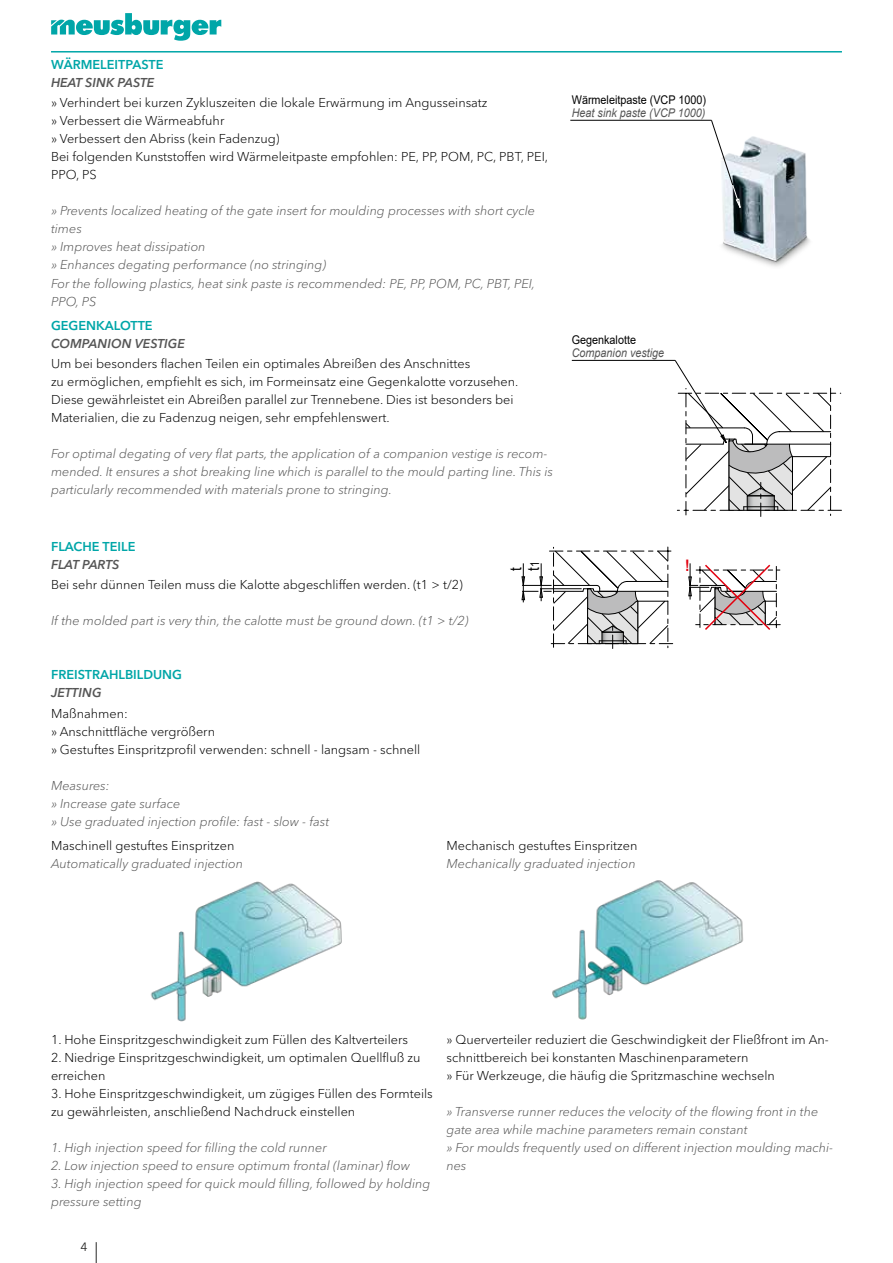
<style>
.page{position:relative;width:893px;height:1263px;background:#fff}
.page>*{position:absolute;margin:0;border:0;box-sizing:border-box;transform-origin:0 0}
.t1{font:15.9px "Arial";color:#000;scale:.85 1}
.t2{font:700 15.9px "Arial";color:#e3000f;scale:.85 1}
.t3{font:300 12.75px/18px "Avenir Next W1 G";color:#000}
.t4{font:italic 300 12.75px/18px "Avenir Next W1 G";color:#565656}
.t5{font:600 12.75px "Avenir Next W1 G";color:#00a6a8}
.t6{font:italic 600 12.75px "Avenir Next W1 G";color:#565656}
.t7{font:italic 12px "Arial";color:#565656;scale:.9 1}
.t8{font:12px "Arial";color:#000;scale:.9 1}
.t9{font:12px "Avenir Next W1 G";color:#282827}
.s1{font-size:12.3px}
</style>
<div class="page">
<svg style="left:51px;top:13px;width:170px;height:28px"></svg>
<svg style="left:96px;top:1242px;width:1px;height:21px"></svg>
<hr style="left:51px;top:51px;width:791px;height:2px;background:#00a6a8">
<img style="left:656px;top:119px;width:154px;height:148px">
<svg style="left:711px;top:120px;width:30px;height:88px"></svg>
<hr style="left:570px;top:120px;width:141px;height:1px;background:#000">
<svg style="left:675px;top:360px;width:166px;height:156px"></svg>
<hr style="left:572px;top:360px;width:103px;height:1px;background:#000">
<svg style="left:522px;top:547px;width:151px;height:101px"></svg>
<hr style="left:523px;top:563px;width:1px;height:39px;background:#000">
<svg style="left:688px;top:563px;width:92px;height:67px"></svg>
<img style="left:150px;top:881px;width:192px;height:141px">
<img style="left:552px;top:880px;width:192px;height:140px">
<p class="t5" style="left:51px;top:57px;width:114px">WÄRMELEITPASTE</p>
<p class="t6" style="left:51px;top:75px;width:105px">HEAT SINK PASTE</p>
<p class="t8" style="left:572px;top:92px;width:151px">Wärmeleitpaste (VCP 1000)</p>
<p class="t7" style="left:572px;top:105px;width:150px">Heat sink paste (VCP 1000)</p>
<p class="t3" style="left:51px;top:94px;width:499px">» Verhindert bei kurzen Zykluszeiten die lokale Erwärmung im Angusseinsatz<br>» Verbessert die Wärmeabfuhr<br>» Verbessert den Abriss (kein Fadenzug)<br>Bei folgenden Kunststoffen wird Wärmeleitpaste empfohlen: PE, PP, POM, PC, PBT, PEI, PPO, PS</p>
<p class="t4" style="left:51px;top:202px;width:486px">» Prevents localized heating of the gate insert for moulding processes with short cycle times<br>» Improves heat dissipation<br>» Enhances degating performance (no stringing)<br>For the following plastics, heat sink paste is recommended: PE, PP, POM, PC, PBT, PEI, PPO, PS</p>
<p class="t5" style="left:51px;top:318px;width:103px">GEGENKALOTTE</p>
<p class="t6" style="left:51px;top:336px;width:135px">COMPANION VESTIGE</p>
<p class="t8" style="left:572px;top:332px;width:73px">Gegenkalotte</p>
<p class="t7" style="left:572px;top:345px;width:104px">Companion vestige</p>
<p class="t3" style="left:51px;top:355px;width:469px">Um bei besonders flachen Teilen ein optimales Abreißen des Anschnittes<br>zu ermöglichen, empfiehlt es sich, im Formeinsatz eine Gegenkalotte vorzusehen.<br>Diese gewährleistet ein Abreißen parallel zur Trennebene. Dies ist besonders bei Materialien, die zu Fadenzug neigen, sehr empfehlenswert.</p>
<p class="t4" style="left:51px;top:445px;width:503px">For optimal degating of very flat parts, the application of a companion vestige is recom&shy;mended. It ensures a shot breaking line which is parallel to the mould parting line. This is particularly recommended with materials prone to stringing.</p>
<p class="t5" style="left:51px;top:539px;width:86px">FLACHE TEILE</p>
<p class="t6" style="left:51px;top:557px;width:70px">FLAT PARTS</p>
<p class="t1" style="left:523px;top:571px;width:13px;rotate:-90deg">t<span class="s1">1</span></p>
<p class="t1" style="left:505px;top:571px;width:6px;rotate:-90deg">t</p>
<p class="t2" style="left:685px;top:555px;width:7px">!</p>
<p class="t3" style="left:51px;top:576px;width:413px">Bei sehr dünnen Teilen muss die Kalotte abgeschliffen werden. (t1 &gt; t/2)</p>
<p class="t4" style="left:51px;top:612px;width:419px">If the molded part is very thin, the calotte must be ground down. (t1 &gt; t/2)</p>
<p class="t5" style="left:51px;top:667px;width:133px">FREISTRAHLBILDUNG</p>
<p class="t6" style="left:51px;top:685px;width:52px">JETTING</p>
<p class="t3" style="left:51px;top:704px;width:371px">Maßnahmen:<br>» Anschnittfläche vergrößern<br>» Gestuftes Einspritzprofil verwenden: schnell - langsam - schnell</p>
<p class="t4" style="left:51px;top:776px;width:280px">Measures:<br>» Increase gate surface<br>» Use graduated injection profile: fast - slow - fast</p>
<p class="t3" style="left:51px;top:837px;width:185px">Maschinell gestuftes Einspritzen</p>
<p class="t4" style="left:51px;top:855px;width:194px">Automatically graduated injection</p>
<p class="t3" style="left:446px;top:837px;width:192px">Mechanisch gestuftes Einspritzen</p>
<p class="t4" style="left:446px;top:855px;width:191px">Mechanically graduated injection</p>
<p class="t3" style="left:51px;top:1030px;width:358px">1. Hohe Einspritzgeschwindigkeit zum Füllen des Kaltverteilers</p>
<p class="t3" style="left:51px;top:1048px;width:371px">2. Niedrige Einspritzgeschwindigkeit, um optimalen Quellfluß zu erreichen</p>
<p class="t3" style="left:51px;top:1084px;width:383px">3. Hohe Einspritzgeschwindigkeit, um zügiges Füllen des Formteils zu gewährleisten, anschließend Nachdruck einstellen</p>
<p class="t4" style="left:51px;top:1138px;width:277px">1. High injection speed for filling the cold runner</p>
<p class="t4" style="left:51px;top:1156px;width:360px">2. Low injection speed to ensure optimum frontal (laminar) flow</p>
<p class="t4" style="left:51px;top:1174px;width:381px">3. High injection speed for quick mould filling, followed by holding pressure setting</p>
<p class="t9" style="left:80px;top:1240px;width:8px">4</p>
<p class="t3" style="left:446px;top:1030px;width:384px">» Querverteiler reduziert die Geschwindigkeit der Fließfront im An&shy;schnittbereich bei konstanten Maschinenparametern<br>» Für Werkzeuge, die häufig die Spritzmaschine wechseln</p>
<p class="t4" style="left:446px;top:1102px;width:388px">» Transverse runner reduces the velocity of the flowing front in the gate area while machine parameters remain constant<br>» For moulds frequently used on different injection moulding machi&shy;nes</p>
</div>
